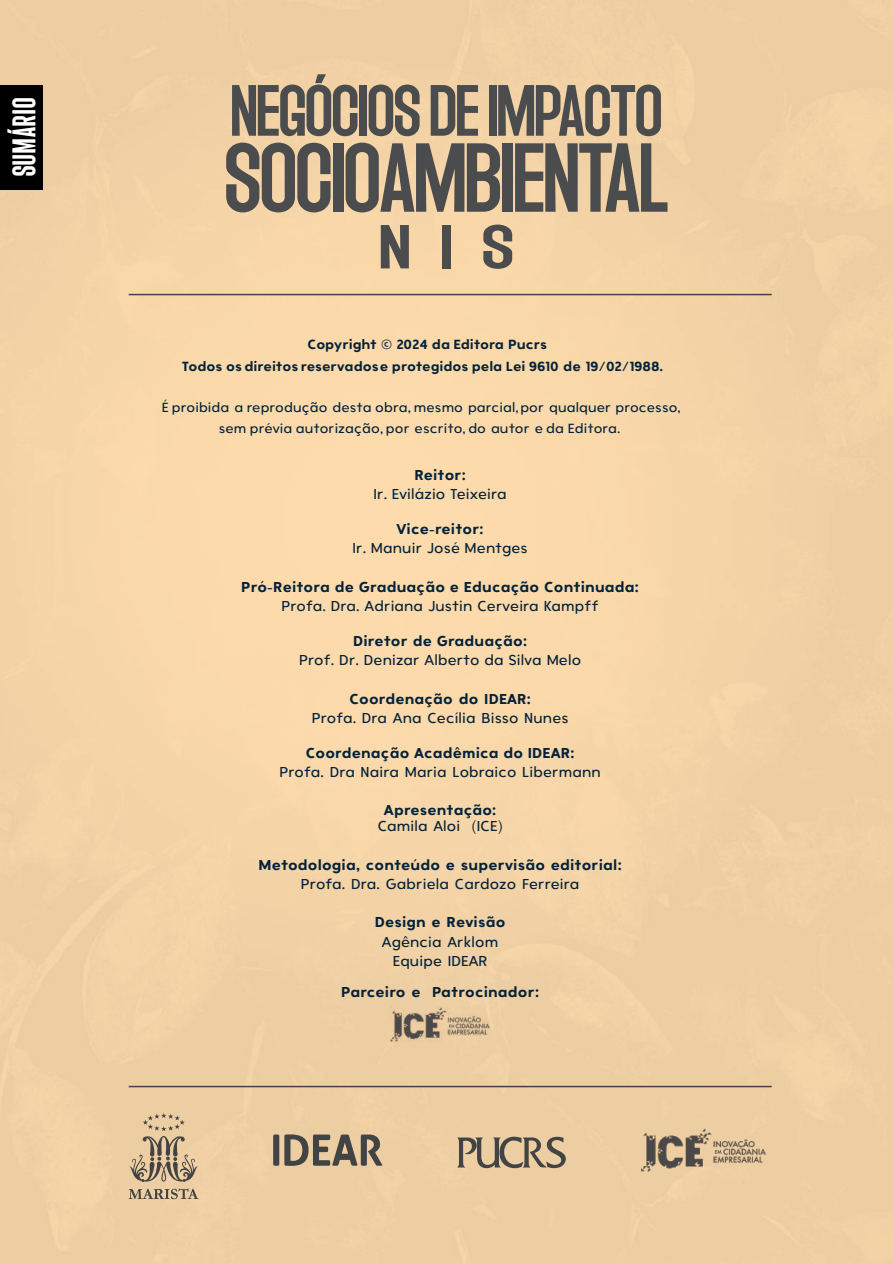
<style>
.page{position:relative;width:893px;height:1263px;background:#fff}
.page>*{position:absolute;margin:0;border:0;box-sizing:border-box;transform-origin:0 0}
.t1{font:900 expanded 85.5px "Agharti";color:#4b4c4d}
.t2{font:900 expanded 63.3px "Agharti";color:#4b4c4d}
.t3{font:900 expanded 54.3px "Agharti";color:#4b4c4d;scale:1.37 1}
.t4{font:900 28.8px "Agharti";letter-spacing:.05em;color:#fff}
.t5{font:14.25px/19.2px "Katide";letter-spacing:.055em;color:#032239;text-align:center}
.t6{font:700 14.25px "Katide";letter-spacing:.055em;color:#032239}
.t7{font:13.2px/21.1px "Katide";letter-spacing:.06em;color:#032239;text-align:center}
.t8{font:700 13.2px/21.1px "Katide";letter-spacing:.045em;color:#032239}
</style>
<div class="page">
<img style="left:0;top:0;width:893px;height:1263px">
<img style="left:390px;top:1007px;width:99px;height:34px">
<hr style="left:129px;top:1086px;width:643px;height:1px;background:#424344">
<hr style="left:129px;top:294px;width:643px;height:1px;background:#424344">
<svg style="left:273px;top:1134px;width:110px;height:32px"></svg>
<svg style="left:457px;top:1137px;width:109px;height:31px"></svg>
<svg style="left:129px;top:1113px;width:69px;height:86px"></svg>
<div style="left:0;top:85px;width:43px;height:104px;background:#000001"></div>
<img style="left:642px;top:1129px;width:123px;height:43px">
<h3 class="t4" style="left:9px;top:176px;width:80px;rotate:-90deg">SUMÁRIO</h3>
<h2 class="t2" style="left:231px;top:79px;width:432px">NEGÓCIOS DE IMPACTO</h2>
<h1 class="t1" style="left:225px;top:135px;width:444px">SOCIOAMBIENTAL</h1>
<h3 class="t3" style="left:380px;top:220px;width:99px">NIS</h3>
<p class="t8" style="left:182px;top:335px;width:482px;text-indent:125px">Copyright © 2024 da Editora Pucrs<br>Todos os direitos reservados e protegidos pela Lei 9610 de 19/02/1988.</p>
<p class="t7" style="left:162px;top:398px;width:520px">É proibida a reprodução desta obra, mesmo parcial, por qualquer processo, sem prévia autorização, por escrito, do autor e da Editora.</p>
<p class="t6" style="left:415px;top:469px;width:52px">Reitor:</p>
<p class="t5" style="left:374px;top:486px;width:134px">Ir. Evilázio Teixeira</p>
<p class="t6" style="left:397px;top:523px;width:88px">Vice-reitor:</p>
<p class="t5" style="left:353px;top:540px;width:176px">Ir. Manuir José Mentges</p>
<p class="t6" style="left:242px;top:581px;width:398px">Pró-Reitora de Graduação e Educação Continuada:</p>
<p class="t5" style="left:282px;top:598px;width:318px">Profa. Dra. Adriana Justin Cerveira Kampff</p>
<p class="t6" style="left:353px;top:635px;width:175px">Diretor de Graduação:</p>
<p class="t5" style="left:299px;top:652px;width:283px">Prof. Dr. Denizar Alberto da Silva Melo</p>
<p class="t6" style="left:350px;top:693px;width:182px">Coordenação do IDEAR:</p>
<p class="t5" style="left:312px;top:710px;width:258px">Profa. Dra Ana Cecília Bisso Nunes</p>
<p class="t6" style="left:306px;top:747px;width:269px">Coordenação Acadêmica do IDEAR:</p>
<p class="t5" style="left:280px;top:764px;width:322px">Profa. Dra Naira Maria Lobraico Libermann</p>
<p class="t6" style="left:384px;top:805px;width:113px">Apresentação:</p>
<p class="t5" style="left:378px;top:818px;width:126px">Camila Aloi (ICE)</p>
<p class="t6" style="left:259px;top:859px;width:364px">Metodologia, conteúdo e supervisão editorial:</p>
<p class="t5" style="left:301px;top:876px;width:279px">Profa. Dra. Gabriela Cardozo Ferreira</p>
<p class="t6" style="left:375px;top:917px;width:131px">Design e Revisão</p>
<p class="t5" style="left:382px;top:933px;width:117px">Agência Arklom<br>Equipe IDEAR</p>
<p class="t6" style="left:341px;top:987px;width:199px">Parceiro e Patrocinador:</p>
</div>
